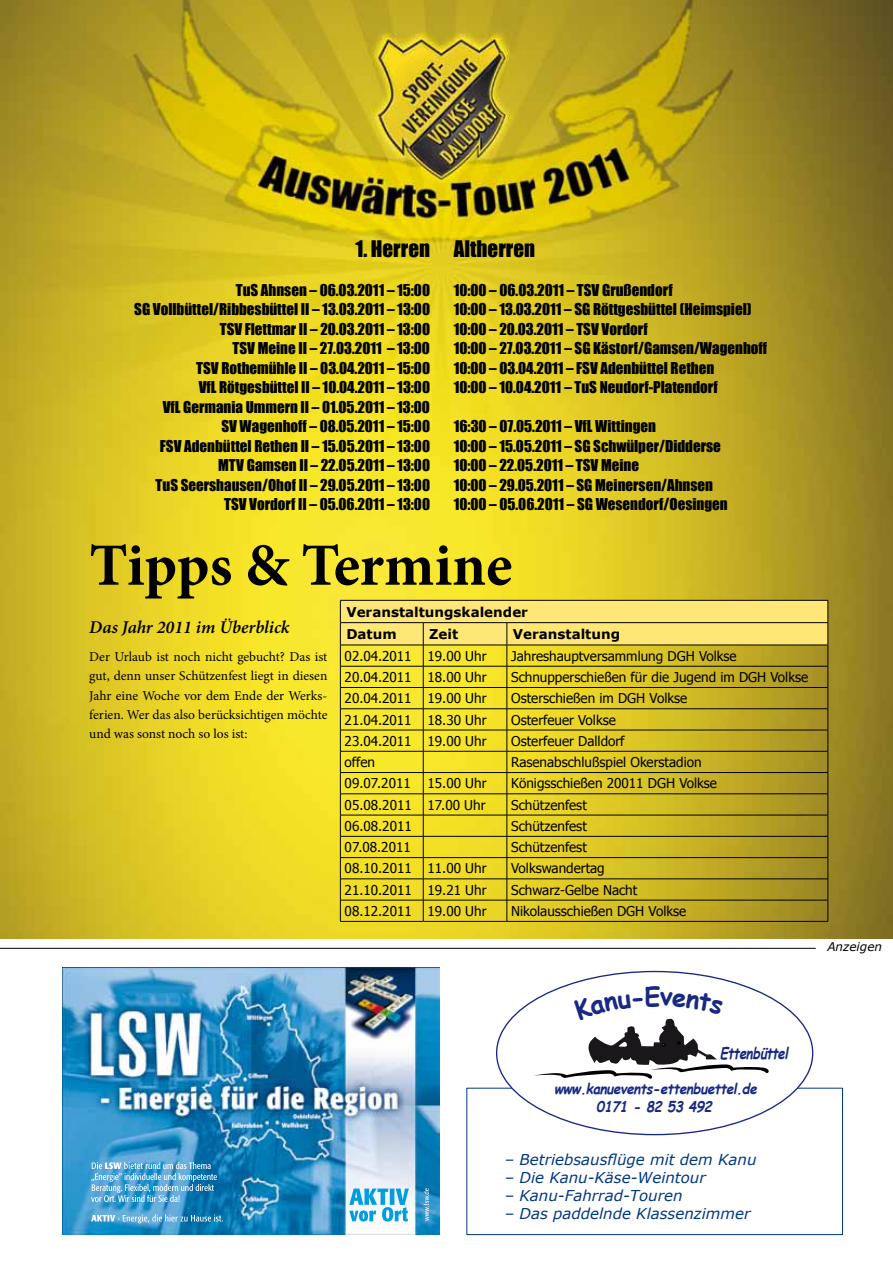
<style>
.page{position:relative;width:893px;height:1263px;background:#fff}
.page>*{position:absolute;margin:0;border:0;box-sizing:border-box;transform-origin:0 0}
.t1{font:700 60px "Minion Pro";letter-spacing:-.005em;color:#000}
.t2{font:21px "Impact";color:#000}
.t3{font:italic 600 18px "Minion Pro";color:#000}
.t4{font:italic 700 15.9px "Comic Sans MS";color:#172983;scale:.81 1}
.t5{font:15px/19.5px "Impact";color:#000}
.t6{font:italic 15px "Verdana";color:#003882}
.t7{font:italic 700 14.55px/17.5px "Comic Sans MS";color:#172983;text-align:center;scale:.91 1}
.t8{font:13.5px "Tahoma";color:#000}
.t9{font:13.5px/19.2px "Minion Pro";color:#000;text-align:justify}
.t10{font:700 13.5px/22.4px "Verdana";color:#000}
.t11{font:italic 12px "Verdana";color:#000}
</style>
<div class="page">
<img style="left:0;top:0;width:893px;height:939px">
<svg style="left:340px;top:600px;width:489px;height:321px"></svg>
<hr style="left:340px;top:921px;width:83px;height:1px;background:#000">
<hr style="left:423px;top:921px;width:84px;height:1px;background:#000">
<hr style="left:507px;top:921px;width:321px;height:1px;background:#000">
<img style="left:63px;top:967px;width:376px;height:268px">
<svg style="left:91px;top:1214px;width:132px;height:9px"></svg>
<svg style="left:91px;top:1162px;width:126px;height:40px"></svg>
<svg style="left:349px;top:1188px;width:60px;height:33px"></svg>
<svg style="left:424px;top:1188px;width:5px;height:33px"></svg>
<div style="left:466px;top:1088px;width:377px;height:147px;border:1px solid #003882"></div>
<div style="left:497px;top:971px;width:316px;height:163px;background:#fff;border-radius:50%"></div>
<hr style="left:0;top:948px;width:816px;height:1px;background:#000">
<svg style="left:534px;top:985px;width:235px;height:94px"></svg>
<h2 class="t2" style="left:355px;top:232px;width:76px">1. Herren</h2>
<p class="t5" style="left:134px;top:280px;width:297px;text-align:right">TuS Ahnsen – 06.03.2011 – 15:00<br>SG Vollbüttel/Ribbesbüttel II – 13.03.2011 – 13:00<br>TSV Flettmar II – 20.03.2011 – 13:00<br>TSV Meine II – 27.03.2011 – 13:00<br>TSV Rothemühle II – 03.04.2011 – 15:00<br>VfL Rötgesbüttel II – 10.04.2011 – 13:00<br>VfL Germania Ummern II – 01.05.2011 – 13:00<br>SV Wagenhoff – 08.05.2011 – 15:00<br>FSV Adenbüttel Rethen II – 15.05.2011 – 13:00<br>MTV Gamsen II – 22.05.2011 – 13:00<br>TuS Seershausen/Ohof II – 29.05.2011 – 13:00<br>TSV Vordorf II – 05.06.2011 – 13:00</p>
<h2 class="t2" style="left:454px;top:232px;width:83px">Altherren</h2>
<p class="t5" style="left:454px;top:280px;width:315px">10:00 – 06.03.2011 – TSV Grußendorf<br>10:00 – 13.03.2011 – SG Röttgesbüttel (Heimspiel)<br>10:00 – 20.03.2011 – TSV Vordorf<br>10:00 – 27.03.2011 – SG Kästorf/Gamsen/Wagenhoff 10:00 – 03.04.2011 – FSV Adenbüttel Rethen<br>10:00 – 10.04.2011 – TuS Neudorf-Platendorf</p>
<p class="t5" style="left:454px;top:416px;width:275px">16:30 – 07.05.2011 – VfL Wittingen<br>10:00 – 15.05.2011 – SG Schwülper/Didderse 10:00 – 22.05.2011 – TSV Meine<br>10:00 – 29.05.2011 – SG Meinersen/Ahnsen 10:00 – 05.06.2011 – SG Wesendorf/Oesingen</p>
<h1 class="t1" style="left:89px;top:523px;width:424px">Tipps &amp; Termine</h1>
<p class="t3" style="left:89px;top:614px;width:202px">Das Jahr 2011 im Überblick</p>
<p class="t10" style="left:346px;top:600px;width:183px">Veranstaltungskalender<br>Datum</p>
<p class="t10" style="left:429px;top:622px;width:31px">Zeit</p>
<p class="t10" style="left:513px;top:622px;width:109px">Veranstaltung</p>
<p class="t8" style="left:345px;top:647px;width:143px">02.04.2011 19.00 Uhr</p>
<p class="t8" style="left:511px;top:647px;width:227px">Jahreshauptversammlung DGH Volkse</p>
<p class="t8" style="left:345px;top:668px;width:143px">20.04.2011 18.00 Uhr</p>
<p class="t8" style="left:511px;top:668px;width:299px">Schnupperschießen für die Jugend im DGH Volkse</p>
<p class="t8" style="left:345px;top:689px;width:143px">20.04.2011 19.00 Uhr</p>
<p class="t8" style="left:511px;top:689px;width:178px">Osterschießen im DGH Volkse</p>
<p class="t8" style="left:345px;top:711px;width:143px">21.04.2011 18.30 Uhr</p>
<p class="t8" style="left:511px;top:711px;width:106px">Osterfeuer Volkse</p>
<p class="t8" style="left:345px;top:732px;width:143px">23.04.2011 19.00 Uhr</p>
<p class="t8" style="left:511px;top:732px;width:115px">Osterfeuer Dalldorf</p>
<p class="t8" style="left:345px;top:753px;width:32px">offen</p>
<p class="t8" style="left:511px;top:753px;width:192px">Rasenabschlußspiel Okerstadion</p>
<p class="t8" style="left:345px;top:774px;width:143px">09.07.2011 15.00 Uhr</p>
<p class="t8" style="left:511px;top:774px;width:207px">Königsschießen 20011 DGH Volkse</p>
<p class="t8" style="left:345px;top:796px;width:142px">05.08.2011 17.00 Uhr</p>
<p class="t8" style="left:511px;top:796px;width:77px">Schützenfest</p>
<p class="t8" style="left:345px;top:817px;width:69px">06.08.2011</p>
<p class="t8" style="left:511px;top:817px;width:77px">Schützenfest</p>
<p class="t8" style="left:345px;top:838px;width:68px">07.08.2011</p>
<p class="t8" style="left:511px;top:838px;width:77px">Schützenfest</p>
<p class="t8" style="left:345px;top:859px;width:143px">08.10.2011 11.00 Uhr</p>
<p class="t8" style="left:511px;top:859px;width:95px">Volkswandertag</p>
<p class="t8" style="left:345px;top:881px;width:143px">21.10.2011 19.21 Uhr</p>
<p class="t8" style="left:511px;top:881px;width:128px">Schwarz-Gelbe Nacht</p>
<p class="t8" style="left:345px;top:902px;width:143px">08.12.2011 19.00 Uhr</p>
<p class="t8" style="left:511px;top:902px;width:177px">Nikolausschießen DGH Volkse</p>
<p class="t9" style="left:89px;top:647px;width:240px">Der Urlaub ist noch nicht gebucht? Das ist gut, denn unser Schützenfest liegt in diesen Jahr eine Woche vor dem Ende der Werks&shy;ferien. Wer das also berücksichtigen möchte und was sonst noch so los ist:</p>
<p class="t11" style="left:827px;top:939px;width:56px">Anzeigen</p>
<p class="t4" style="left:720px;top:1041px;width:91px">Ettenbüttel</p>
<p class="t7" style="left:554px;top:1080px;width:228px">www.kanuevents-ettenbuettel.de<br>0171 - 82 53 492</p>
<p class="t6" style="left:505px;top:1150px;width:253px">– Betriebsausflüge mit dem Kanu</p>
<p class="t6" style="left:505px;top:1168px;width:203px">– Die Kanu-Käse-Weintour</p>
<p class="t6" style="left:505px;top:1186px;width:179px">– Kanu-Fahrrad-Touren</p>
<p class="t6" style="left:505px;top:1204px;width:247px">– Das paddelnde Klassenzimmer</p>
</div>
